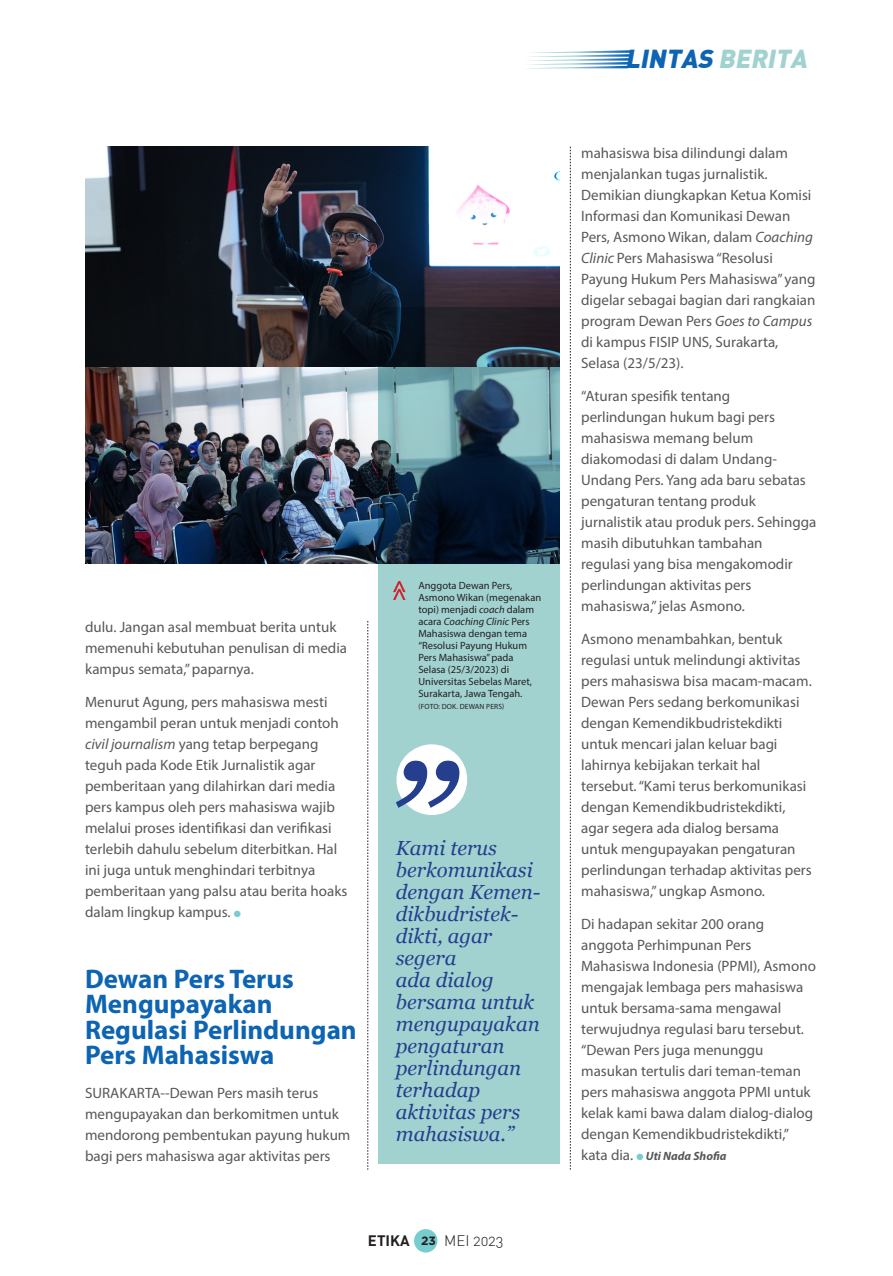
<style>
.page{position:relative;width:893px;height:1276px;background:#fff}
.page>*{position:absolute;margin:0;border:0;box-sizing:border-box;transform-origin:0 0}
.t1{font:700 27px/25.5px "Myriad Pro";color:#0d64b2}
.t2{font:italic 900 25.5px "DIN Alternate";color:#0d64b2}
.t3{font:italic 20.4px/21.9px "Georgia";color:#253f8e}
.t4{font:15px/21px "Myriad Pro";color:#57585a}
.t5{font:300 15px "DIN Alternate";color:#231f20}
.t6{font:700 15px "DIN";color:#231f20}
.t7{font:italic 700 12px "Myriad Pro";color:#57585a}
.t8{font:700 12px "Gotham";color:#231f20}
.t9{font:10.5px/12px "Myriad Pro";color:#231f20}
.t10{font:7.5px "Myriad Pro";letter-spacing:.02em;color:#231f20}
.s1{font-style:italic}
.s2{color:#77ccd0}
.s3{color:#a1d2d0}
.s4{font-weight:400;font-style:normal;font-size:15px}
</style>
<div class="page">
<div style="left:414px;top:1229px;width:23px;height:23px;background:#77ccd0;border-radius:50%"></div>
<svg style="left:528px;top:50px;width:103px;height:18px"></svg>
<img style="left:85px;top:147px;width:475px;height:221px">
<img style="left:85px;top:368px;width:293px;height:195px">
<svg style="left:378px;top:307px;width:182px;height:856px;background:#7fa8ab"></svg>
<svg style="left:570px;top:147px;width:1px;height:1022px"></svg>
<svg style="left:368px;top:621px;width:1px;height:548px"></svg>
<div style="left:396px;top:744px;width:71px;height:71px;background:#fff;border-radius:50%"></div>
<svg style="left:396px;top:760px;width:63px;height:48px"></svg>
<svg style="left:393px;top:581px;width:13px;height:19px"></svg>
<p class="t4" style="left:85px;top:616px;width:264px">dulu. Jangan asal membuat berita untuk memenuhi kebutuhan penulisan di media kampus semata,” paparnya.</p>
<p class="t4" style="left:85px;top:691px;width:264px">Menurut Agung, pers mahasiswa mesti mengambil peran untuk menjadi contoh <span class="s1">civil journalism</span> yang tetap berpegang teguh pada Kode Etik Jurnalistik agar pemberitaan yang dilahirkan dari media pers kampus oleh pers mahasiswa wajib melalui proses identifikasi dan verifikasi terlebih dahulu sebelum diterbitkan. Hal ini juga untuk menghindari terbitnya pemberitaan yang palsu atau berita hoaks dalam lingkup kampus. <span class="s2">●</span></p>
<p class="t1" style="left:85px;top:965px;width:273px">Dewan Pers Terus<br>Mengupayakan<br>Regulasi Perlindungan<br>Pers Mahasiswa</p>
<p class="t4" style="left:85px;top:1082px;width:267px">SURAKARTA--Dewan Pers masih terus mengupayakan dan berkomitmen untuk mendorong pembentukan payung hukum bagi pers mahasiswa agar aktivitas pers</p>
<p class="t9" style="left:418px;top:579px;width:124px">Anggota Dewan Pers,<br>Asmono Wikan (megenakan topi) menjadi <span class="s1">coach</span> dalam acara <span class="s1">Coaching Clinic</span> Pers<br>Mahasiswa dengan tema “Resolusi Payung Hukum<br>Pers Mahasiswa” pada<br>Selasa (25/3/2023) di<br>Universitas Sebelas Maret,<br>Surakarta, Jawa Tengah.</p>
<p class="t10" style="left:418px;top:702px;width:87px">(FOTO: DOK. DEWAN PERS)</p>
<p class="t3" style="left:396px;top:836px;width:146px">Kami terus berkomunikasi dengan Kemen&shy;dikbudristek&shy;dikti, agar segera<br>ada dialog bersama untuk mengupayakan pengaturan perlindungan terhadap aktivitas pers mahasiswa.”</p>
<p class="t6" style="left:368px;top:1231px;width:43px">ETIKA</p>
<p class="t5" style="left:444px;top:1231px;width:61px">MEI 2023</p>
<p class="t8" style="left:421px;top:1234px;width:16px">23</p>
<h2 class="t2" style="left:625px;top:42px;width:189px">LINTAS <span class="s3">BERITA</span></h2>
<p class="t4" style="left:581px;top:142px;width:236px">mahasiswa bisa dilindungi dalam menjalankan tugas jurnalistik.<br>Demikian diungkapkan Ketua Komisi<br>Informasi dan Komunikasi Dewan<br>Pers, Asmono Wikan, dalam <span class="s1">Coaching<br>Clinic</span> Pers Mahasiswa “Resolusi<br>Payung Hukum Pers Mahasiswa” yang digelar sebagai bagian dari rangkaian program Dewan Pers <span class="s1">Goes to Campus </span>di kampus FISIP UNS, Surakarta,<br>Selasa (23/5/23).</p>
<p class="t4" style="left:581px;top:385px;width:237px">“Aturan spesifik tentang perlindungan hukum bagi pers mahasiswa memang belum diakomodasi di dalam Undang-<br>Undang Pers. Yang ada baru sebatas pengaturan tentang produk jurnalistik atau produk pers. Sehingga masih dibutuhkan tambahan<br>regulasi yang bisa mengakomodir perlindungan aktivitas pers mahasiswa,” jelas Asmono.</p>
<p class="t4" style="left:581px;top:628px;width:232px">Asmono menambahkan, bentuk regulasi untuk melindungi aktivitas pers mahasiswa bisa macam-macam.<br>Dewan Pers sedang berkomunikasi dengan Kemendikbudristekdikti untuk mencari jalan keluar bagi lahirnya kebijakan terkait hal tersebut. “Kami terus berkomunikasi dengan Kemendikbudristekdikti, agar segera ada dialog bersama untuk mengupayakan pengaturan perlindungan terhadap aktivitas pers mahasiswa,” ungkap Asmono.</p>
<p class="t4" style="left:581px;top:913px;width:236px">Di hadapan sekitar 200 orang anggota Perhimpunan Pers<br>Mahasiswa Indonesia (PPMI), Asmono mengajak lembaga pers mahasiswa untuk bersama-sama mengawal terwujudnya regulasi baru tersebut. “Dewan Pers juga menunggu masukan tertulis dari teman-teman pers mahasiswa anggota PPMI untuk kelak kami bawa dalam dialog-dialog dengan Kemendikbudristekdikti,”</p>
<p class="t7" style="left:581px;top:1148px;width:147px"><span class="s4">kata dia.</span> <span class="s2">●</span> Uti Nada Shofia</p>
</div>
